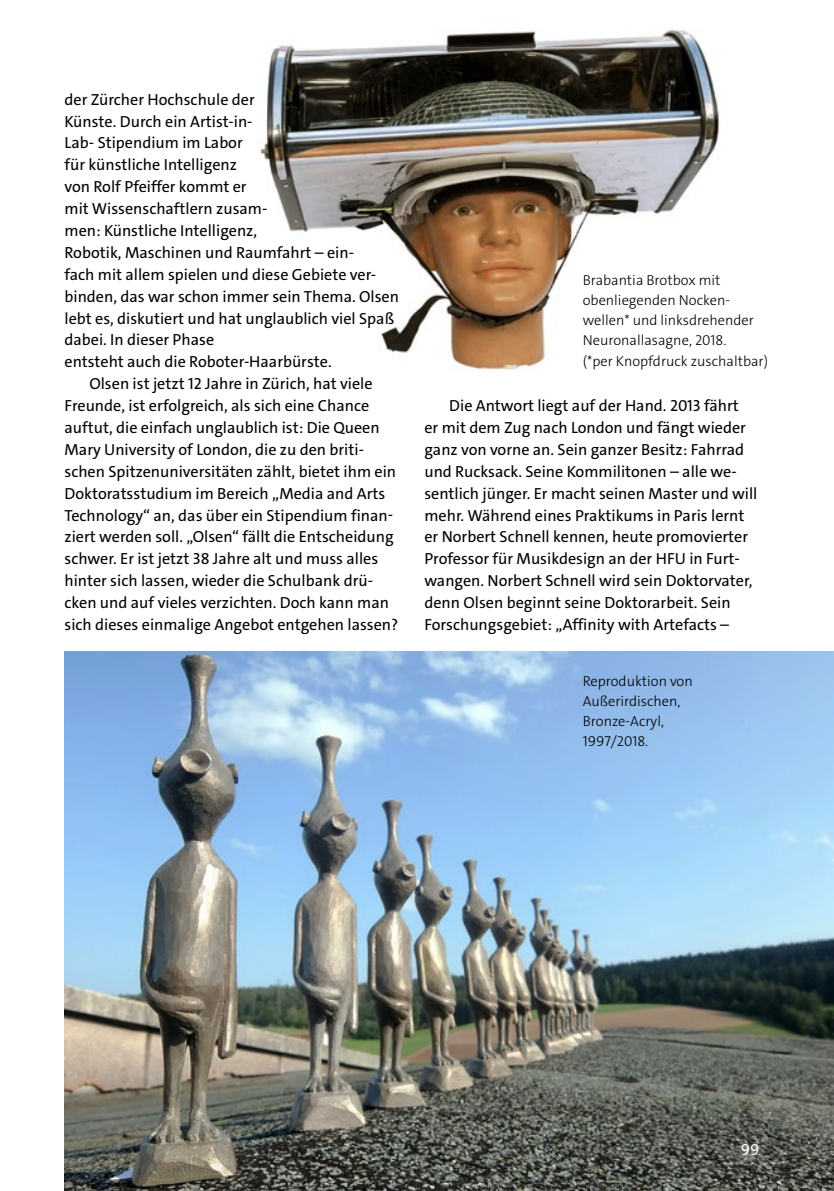
<style>
.page{position:relative;width:834px;height:1191px;background:#fff}
.page>*{position:absolute;margin:0;border:0;box-sizing:border-box;transform-origin:0 0}
.t1{font:16.1px/21.9px "The Sans C4 s";color:#000}
.t2{font:16.1px "The Sans C4 s";color:#fff}
.t3{font:300 14.35px/20.1px "The Sans C4 s";color:#000}
</style>
<div class="page">
<img style="left:260px;top:29px;width:459px;height:341px">
<img style="left:64px;top:652px;width:769px;height:539px">
<p class="t1" style="left:64px;top:88px;width:192px">der Zürcher Hochschule der</p>
<p class="t1" style="left:64px;top:110px;width:189px">Künste. Durch ein Artist-in-</p>
<p class="t1" style="left:64px;top:132px;width:180px">Lab- Stipendium im Labor</p>
<p class="t1" style="left:64px;top:154px;width:174px">für künstliche Intelligenz</p>
<p class="t1" style="left:64px;top:176px;width:183px">von Rolf Pfeiffer kommt er</p>
<p class="t1" style="left:64px;top:198px;width:204px">mit Wissenschaftlern zusam-</p>
<p class="t1" style="left:64px;top:220px;width:194px">men: Künstliche Intelligenz,</p>
<p class="t1" style="left:64px;top:242px;width:291px">Robotik, Maschinen und Raumfahrt – ein-</p>
<p class="t1" style="left:64px;top:263px;width:313px">fach mit allem spielen und diese Gebiete ver-</p>
<p class="t1" style="left:64px;top:285px;width:336px">binden, das war schon immer sein Thema. Olsen</p>
<p class="t1" style="left:64px;top:307px;width:331px">lebt es, diskutiert und hat unglaublich viel Spaß</p>
<p class="t1" style="left:64px;top:329px;width:151px">dabei. In dieser Phase</p>
<p class="t1" style="left:64px;top:351px;width:269px">entsteht auch die Roboter-Haarbürste.</p>
<p class="t1" style="left:89px;top:373px;width:285px">Olsen ist jetzt 12 Jahre in Zürich, hat viele</p>
<p class="t1" style="left:64px;top:395px;width:306px">Freunde, ist erfolgreich, als sich eine Chance</p>
<p class="t1" style="left:64px;top:417px;width:317px">auftut, die einfach unglaublich ist: Die Queen</p>
<p class="t1" style="left:64px;top:438px;width:301px">Mary University of London, die zu den briti-</p>
<p class="t1" style="left:64px;top:460px;width:333px">schen Spitzenuniversitäten zählt, bietet ihm ein</p>
<p class="t1" style="left:64px;top:482px;width:322px">Doktoratsstudium im Bereich „Media and Arts</p>
<p class="t1" style="left:64px;top:504px;width:330px">Technology“ an, das über ein Stipendium finan-</p>
<p class="t1" style="left:64px;top:526px;width:330px">ziert werden soll. „Olsen“ fällt die Entscheidung</p>
<p class="t1" style="left:64px;top:548px;width:315px">schwer. Er ist jetzt 38 Jahre alt und muss alles</p>
<p class="t1" style="left:64px;top:570px;width:310px">hinter sich lassen, wieder die Schulbank drü-</p>
<p class="t1" style="left:64px;top:592px;width:326px">cken und auf vieles verzichten. Doch kann man</p>
<p class="t1" style="left:64px;top:613px;width:335px">sich dieses einmalige Angebot entgehen lassen?</p>
<p class="t3" style="left:582px;top:270px;width:187px">Brabantia Brotbox mit obenliegenden Nocken&shy;wellen* und linksdrehender<br>Neuronallasagne, 2018.<br>(*per Knopfdruck zuschaltbar)</p>
<p class="t1" style="left:424px;top:395px;width:334px;text-indent:25px">Die Antwort liegt auf der Hand. 2013 fährt<br>er mit dem Zug nach London und fängt wieder ganz von vorne an. Sein ganzer Besitz: Fahrrad und Rucksack. Seine Kommilitonen – alle we&shy;sentlich jünger. Er macht seinen Master und will mehr. Während eines Praktikums in Paris lernt er Norbert Schnell kennen, heute promovierter Professor für Musikdesign an der HFU in Furt&shy;wangen. Norbert Schnell wird sein Doktorvater, denn Olsen beginnt seine Doktorarbeit. Sein Forschungsgebiet: „Affinity with Artefacts –</p>
<p class="t3" style="left:582px;top:671px;width:111px">Reproduktion von<br>Außerirdischen,<br>Bronze-Acryl,<br>1997/2018.</p>
<p class="t2" style="left:740px;top:1139px;width:20px">99</p>
</div>
